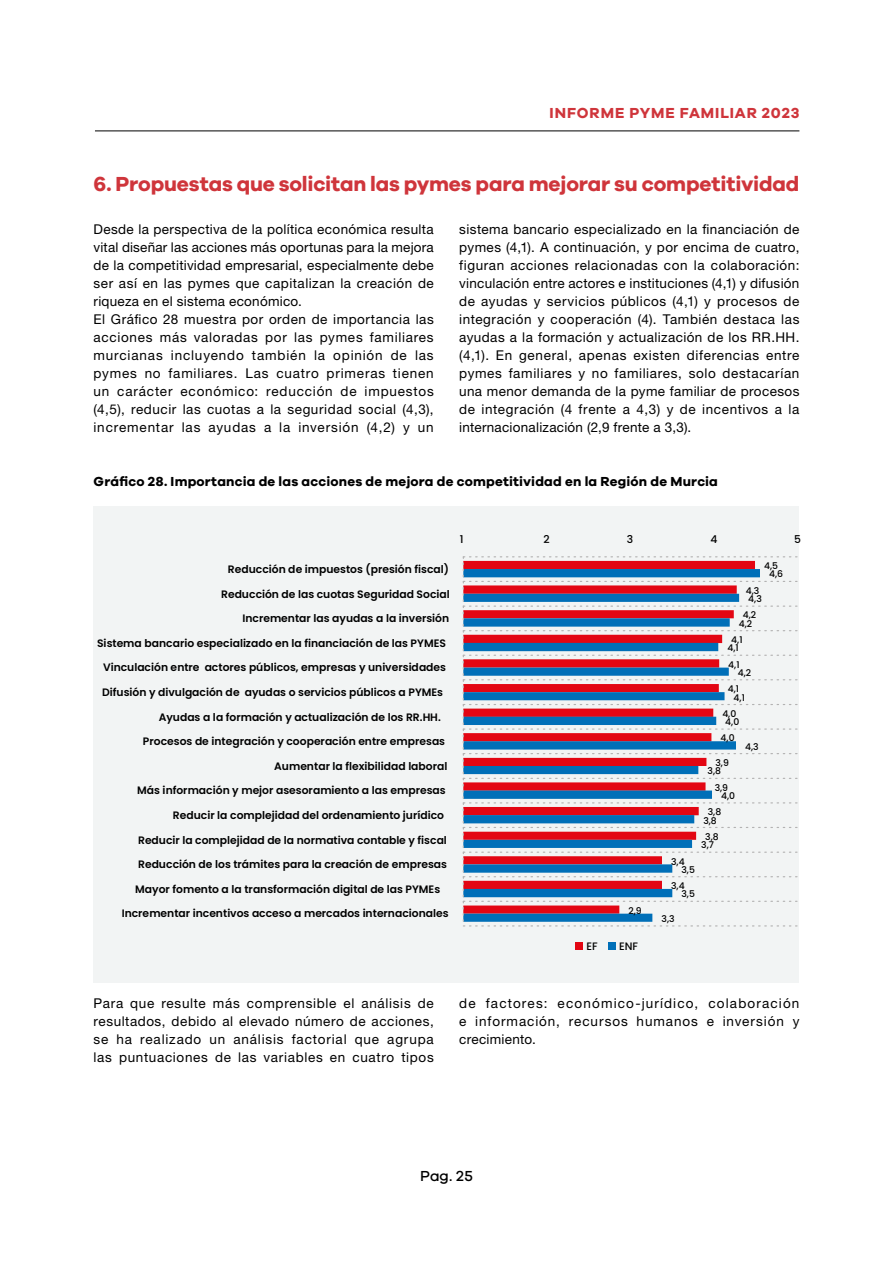
<style>
.page{position:relative;width:893px;height:1263px;background:#fff}
.page>*{position:absolute;margin:0;border:0;box-sizing:border-box;transform-origin:0 0}
.t1{font:700 21px "Galano Grotesque";letter-spacing:-.005em;color:#cf353b}
.t2{font:700 15px "Galano Grotesque";letter-spacing:.06em;color:#cf353b}
.t3{font:500 15px "Galano Grotesque";color:#000}
.t4{font:13.5px/18px "Helvetica Neue LT Std";letter-spacing:.045em;color:#000;text-align:justify}
.t5{font:700 13.5px "Galano Grotesque";letter-spacing:.015em;color:#000}
.t6{font:600 10.8px "Poppins";color:#000}
.t7{font:500 10.8px "Poppins";color:#000}
.t8{font:500 9.3px "Poppins";color:#000}
</style>
<div class="page">
<hr style="left:95px;top:131px;width:704px;height:1px;background:#000">
<div style="left:94px;top:507px;width:705px;height:476px;background:#f2f4f4"></div>
<svg style="left:463px;top:556px;width:335px;height:370px"></svg>
<div style="left:576px;top:942px;width:7px;height:8px;background:#e30613"></div>
<div style="left:608px;top:942px;width:8px;height:8px;background:#006fb8"></div>
<p class="t2" style="left:550px;top:103px;width:251px">INFORME PYME FAMILIAR 2023</p>
<h1 class="t1" style="left:94px;top:171px;width:707px">6. Propuestas que solicitan las pymes para mejorar su competitividad</h1>
<p class="t4" style="left:94px;top:220px;width:342px;text-align:left">Desde la perspectiva de la política económica resulta vital diseñar las acciones más oportunas para la mejora de la competitividad empresarial, especialmente debe ser así en las pymes que capitalizan la creación de riqueza en el sistema económico.<br>El Gráfico 28 muestra por orden de importancia las acciones más valoradas por las pymes familiares murcianas incluyendo también la opinión de las pymes no familiares. Las cuatro primeras tienen un carácter económico: reducción de impuestos (4,5), reducir las cuotas a la seguridad social (4,3), incrementar las ayudas a la inversión (4,2) y un</p>
<p class="t4" style="left:459px;top:220px;width:342px">sistema bancario especializado en la financiación de pymes (4,1). A continuación, y por encima de cuatro, figuran acciones relacionadas con la colaboración: vinculación entre actores e instituciones (4,1) y difusión de ayudas y servicios públicos (4,1) y procesos de integración y cooperación (4). También destaca las ayudas a la formación y actualización de los RR.HH. (4,1). En general, apenas existen diferencias entre pymes familiares y no familiares, solo destacarían una menor demanda de la pyme familiar de procesos de integración (4 frente a 4,3) y de incentivos a la internacionalización (2,9 frente a 3,3).</p>
<p class="t5" style="left:94px;top:473px;width:626px">Gráfico 28. Importancia de las acciones de mejora de competitividad en la Región de Murcia</p>
<p class="t6" style="left:228px;top:563px;width:223px">Reducción de impuestos (presión fiscal)</p>
<p class="t6" style="left:221px;top:588px;width:230px">Reducción de las cuotas Seguridad Social</p>
<p class="t6" style="left:242px;top:612px;width:208px">Incrementar las ayudas a la inversión</p>
<p class="t6" style="left:97px;top:637px;width:350px">Sistema bancario especializado en la financiación de las PYMES</p>
<p class="t6" style="left:103px;top:661px;width:344px">Vinculación entre actores públicos, empresas y universidades</p>
<p class="t6" style="left:102px;top:686px;width:343px">Difusión y divulgación de ayudas o servicios públicos a PYMEs</p>
<p class="t6" style="left:159px;top:711px;width:284px">Ayudas a la formación y actualización de los RR.HH.</p>
<p class="t6" style="left:143px;top:735px;width:304px">Procesos de integración y cooperación entre empresas</p>
<p class="t6" style="left:274px;top:760px;width:175px">Aumentar la flexibilidad laboral</p>
<p class="t6" style="left:137px;top:784px;width:310px">Más información y mejor asesoramiento a las empresas</p>
<p class="t6" style="left:173px;top:809px;width:273px">Reducir la complejidad del ordenamiento jurídico</p>
<p class="t6" style="left:138px;top:834px;width:310px">Reducir la complejidad de la normativa contable y fiscal</p>
<p class="t6" style="left:138px;top:858px;width:310px">Reducción de los trámites para la creación de empresas</p>
<p class="t6" style="left:135px;top:883px;width:307px">Mayor fomento a la transformación digital de las PYMEs</p>
<p class="t6" style="left:122px;top:907px;width:328px">Incrementar incentivos acceso a mercados internacionales</p>
<p class="t7" style="left:460px;top:533px;width:5px">1</p>
<p class="t7" style="left:543px;top:533px;width:8px">2</p>
<p class="t7" style="left:627px;top:533px;width:8px">3</p>
<p class="t7" style="left:711px;top:533px;width:8px">4</p>
<p class="t7" style="left:794px;top:533px;width:8px">5</p>
<p class="t8" style="left:764px;top:560px;width:15px">4,5</p>
<p class="t8" style="left:769px;top:569px;width:16px">4,6</p>
<p class="t8" style="left:746px;top:585px;width:15px">4,3</p>
<p class="t8" style="left:743px;top:610px;width:15px">4,2</p>
<p class="t8" style="left:748px;top:593px;width:15px">4,3</p>
<p class="t8" style="left:739px;top:618px;width:15px">4,2</p>
<p class="t8" style="left:731px;top:634px;width:13px">4,1</p>
<p class="t8" style="left:728px;top:659px;width:13px">4,1</p>
<p class="t8" style="left:728px;top:684px;width:13px">4,1</p>
<p class="t8" style="left:722px;top:708px;width:15px">4,0</p>
<p class="t8" style="left:721px;top:733px;width:15px">4,0</p>
<p class="t8" style="left:715px;top:757px;width:15px">3,9</p>
<p class="t8" style="left:715px;top:782px;width:15px">3,9</p>
<p class="t8" style="left:708px;top:807px;width:15px">3,8</p>
<p class="t8" style="left:705px;top:831px;width:15px">3,8</p>
<p class="t8" style="left:727px;top:643px;width:13px">4,1</p>
<p class="t8" style="left:738px;top:667px;width:15px">4,2</p>
<p class="t8" style="left:734px;top:692px;width:13px">4,1</p>
<p class="t8" style="left:725px;top:716px;width:15px">4,0</p>
<p class="t8" style="left:745px;top:741px;width:15px">4,3</p>
<p class="t8" style="left:707px;top:766px;width:15px">3,8</p>
<p class="t8" style="left:721px;top:790px;width:15px">4,0</p>
<p class="t8" style="left:703px;top:815px;width:15px">3,8</p>
<p class="t8" style="left:701px;top:839px;width:14px">3,7</p>
<p class="t8" style="left:628px;top:905px;width:15px">2,9</p>
<p class="t7" style="left:586px;top:940px;width:13px">EF</p>
<p class="t7" style="left:619px;top:940px;width:20px">ENF</p>
<p class="t8" style="left:671px;top:856px;width:15px">3,4</p>
<p class="t8" style="left:671px;top:880px;width:15px">3,4</p>
<p class="t8" style="left:681px;top:864px;width:15px">3,5</p>
<p class="t8" style="left:681px;top:889px;width:15px">3,5</p>
<p class="t8" style="left:661px;top:913px;width:15px">3,3</p>
<p class="t4" style="left:94px;top:994px;width:342px">Para que resulte más comprensible el análisis de resultados, debido al elevado número de acciones, se ha realizado un análisis factorial que agrupa las puntuaciones de las variables en cuatro tipos</p>
<p class="t4" style="left:459px;top:994px;width:342px">de factores: económico-jurídico, colaboración e información, recursos humanos e inversión y crecimiento.</p>
<p class="t3" style="left:420px;top:1167px;width:54px">Pag. 25</p>
</div>
